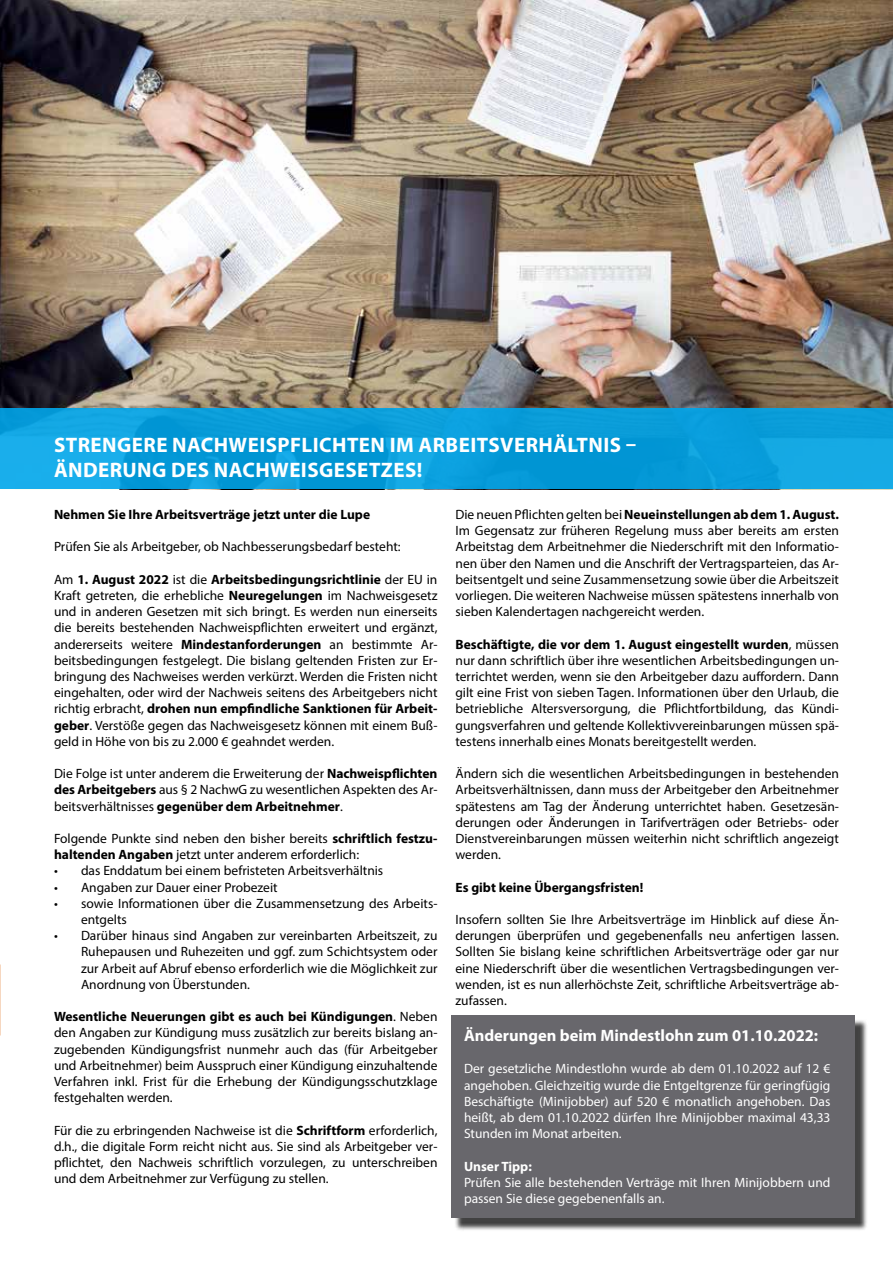
<style>
.page{position:relative;width:893px;height:1263px;background:#fff}
.page>*{position:absolute;margin:0;border:0;box-sizing:border-box;transform-origin:0 0}
.t1{font:700 21px/25.2px "Myriad Pro";letter-spacing:.02em;color:#fff}
.t2{font:700 16.5px "Myriad Pro";color:#fff}
.t3{font:13.5px/16.2px "Myriad Pro";color:#000;text-align:justify}
.t4{font:13.5px/16.2px "Myriad Pro";color:#fff;text-align:justify}
.t5{font:700 13.5px "Myriad Pro";color:#000}
.t6{font:700 13.5px "Myriad Pro";color:#fff}
.s1{font-weight:700}
</style>
<div class="page">
<div style="left:455px;top:1019px;width:413px;height:212px;background:#000;opacity:.75"></div>
<div style="left:451px;top:1015px;width:404px;height:203px;background:#68676c"></div>
<img style="left:0;top:0;width:893px;height:409px">
<svg style="left:0;top:409px;width:893px;height:80px;background:#0a9edb"></svg>
<h1 class="t1" style="left:54px;top:432px;width:584px">STRENGERE NACHWEISPFLICHTEN IM ARBEITSVERHÄLTNIS –<br>ÄNDERUNG DES NACHWEISGESETZES!</h1>
<p class="t5" style="left:54px;top:506px;width:318px">Nehmen Sie Ihre Arbeitsverträge jetzt unter die Lupe</p>
<p class="t3" style="left:54px;top:539px;width:348px">Prüfen Sie als Arbeitgeber, ob Nachbesserungsbedarf besteht:</p>
<p class="t3" style="left:54px;top:571px;width:385px">Am <span class="s1">1. August 2022</span> ist die <span class="s1">Arbeitsbedingungsrichtlinie</span> der EU in Kraft getreten, die erhebliche <span class="s1">Neuregelungen</span> im Nachweisgesetz und in anderen Gesetzen mit sich bringt. Es werden nun einerseits die bereits bestehenden Nachweispflichten erweitert und ergänzt, andererseits weitere <span class="s1">Mindestanforderungen</span> an bestimmte Ar&shy;beitsbedingungen festgelegt. Die bislang geltenden Fristen zur Er&shy;bringung des Nachweises werden verkürzt. Werden die Fristen nicht eingehalten, oder wird der Nachweis seitens des Arbeitgebers nicht richtig erbracht, <span class="s1">drohen nun empfindliche Sanktionen für Arbeit&shy;geber</span>. Verstöße gegen das Nachweisgesetz können mit einem Buß&shy;geld in Höhe von bis zu 2.000 € geahndet werden.</p>
<p class="t3" style="left:54px;top:765px;width:385px">Die Folge ist unter anderem die Erweiterung der <span class="s1">Nachweispflichten des Arbeitgebers</span> aus § 2 NachwG zu wesentlichen Aspekten des Ar&shy;beitsverhältnisses <span class="s1">gegenüber dem Arbeitnehmer</span>.</p>
<p class="t3" style="left:54px;top:830px;width:385px">Folgende Punkte sind neben den bisher bereits <span class="s1">schriftlich festzu&shy;haltenden Angaben</span> jetzt unter anderem erforderlich:</p>
<p class="t3" style="left:54px;top:863px;width:331px">• das Enddatum bei einem befristeten Arbeitsverhältnis</p>
<p class="t3" style="left:54px;top:879px;width:225px">• Angaben zur Dauer einer Probezeit</p>
<p class="t3" style="left:81px;top:895px;width:358px;text-indent:-27px">• sowie Informationen über die Zusammensetzung des Arbeits&shy;entgelts</p>
<p class="t3" style="left:81px;top:927px;width:358px;text-indent:-27px">• Darüber hinaus sind Angaben zur vereinbarten Arbeitszeit, zu Ruhepausen und Ruhezeiten und ggf. zum Schichtsystem oder zur Arbeit auf Abruf ebenso erforderlich wie die Möglichkeit zur Anordnung von Überstunden.</p>
<p class="t3" style="left:54px;top:1008px;width:385px"><span class="s1">Wesentliche Neuerungen gibt es auch bei Kündigungen</span>. Neben den Angaben zur Kündigung muss zusätzlich zur bereits bislang an&shy;zugebenden Kündigungsfrist nunmehr auch das (für Arbeitgeber und Arbeitnehmer) beim Ausspruch einer Kündigung einzuhaltende Verfahren inkl. Frist für die Erhebung der Kündigungsschutzklage festgehalten werden.</p>
<p class="t3" style="left:54px;top:1122px;width:385px">Für die zu erbringenden Nachweise ist die <span class="s1">Schriftform</span> erforderlich, d.h., die digitale Form reicht nicht aus. Sie sind als Arbeitgeber ver&shy;pflichtet, den Nachweis schriftlich vorzulegen, zu unterschreiben und dem Arbeitnehmer zur Verfügung zu stellen.</p>
<p class="t3" style="left:455px;top:506px;width:385px">Die neuen Pflichten gelten bei <span class="s1">Neueinstellungen ab dem 1. August.<br></span>Im Gegensatz zur früheren Regelung muss aber bereits am ersten Arbeitstag dem Arbeitnehmer die Niederschrift mit den Informatio&shy;nen über den Namen und die Anschrift der Vertragsparteien, das Ar&shy;beitsentgelt und seine Zusammensetzung sowie über die Arbeitszeit vorliegen. Die weiteren Nachweise müssen spätestens innerhalb von sieben Kalendertagen nachgereicht werden.</p>
<p class="t3" style="left:455px;top:636px;width:385px"><span class="s1">Beschäftigte, die vor dem 1. August eingestellt wurden</span>, müssen nur dann schriftlich über ihre wesentlichen Arbeitsbedingungen un&shy;terrichtet werden, wenn sie den Arbeitgeber dazu auffordern. Dann gilt eine Frist von sieben Tagen. Informationen über den Urlaub, die betriebliche Altersversorgung, die Pflichtfortbildung, das Kündi&shy;gungsverfahren und geltende Kollektivvereinbarungen müssen spä&shy;testens innerhalb eines Monats bereitgestellt werden.</p>
<p class="t3" style="left:455px;top:765px;width:385px">Ändern sich die wesentlichen Arbeitsbedingungen in bestehenden Arbeitsverhältnissen, dann muss der Arbeitgeber den Arbeitnehmer spätestens am Tag der Änderung unterrichtet haben. Gesetzesän&shy;derungen oder Änderungen in Tarifverträgen oder Betriebs- oder Dienstvereinbarungen müssen weiterhin nicht schriftlich angezeigt werden.</p>
<p class="t5" style="left:455px;top:878px;width:189px">Es gibt keine Übergangsfristen!</p>
<p class="t3" style="left:455px;top:911px;width:385px">Insofern sollten Sie Ihre Arbeitsverträge im Hinblick auf diese Än&shy;derungen überprüfen und gegebenenfalls neu anfertigen lassen.<br>Sollten Sie bislang keine schriftlichen Arbeitsverträge oder gar nur eine Niederschrift über die wesentlichen Vertragsbedingungen ver&shy;wenden, ist es nun allerhöchste Zeit, schriftliche Arbeitsverträge ab&shy;zufassen.</p>
<p class="t2" style="left:464px;top:1025px;width:356px">Änderungen beim Mindestlohn zum 01.10.2022:</p>
<p class="t4" style="left:464px;top:1061px;width:368px">Der gesetzliche Mindestlohn wurde ab dem 01.10.2022 auf 12 € angehoben. Gleichzeitig wurde die Entgeltgrenze für geringfügig Beschäftigte (Minijobber) auf 520 € monatlich angehoben. Das heißt, ab dem 01.10.2022 dürfen Ihre Minijobber maximal 43,33<br>Stunden im Monat arbeiten.</p>
<p class="t6" style="left:464px;top:1157px;width:69px">Unser Tipp:</p>
<p class="t4" style="left:464px;top:1174px;width:368px">Prüfen Sie alle bestehenden Verträge mit Ihren Minijobbern und passen Sie diese gegebenenfalls an.</p>
</div>
